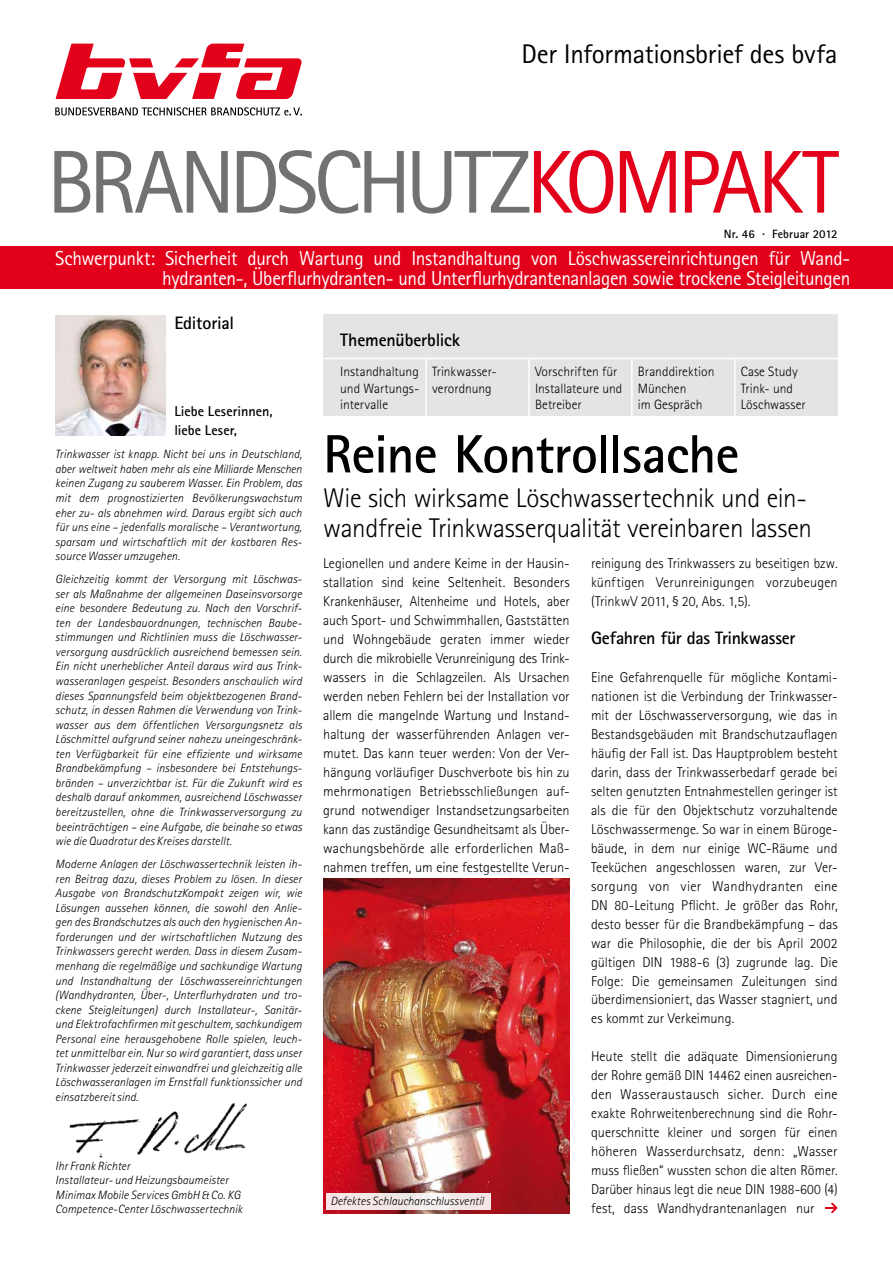
<style>
.page{position:relative;width:893px;height:1263px;background:#fff}
.page>*{position:absolute;margin:0;border:0;box-sizing:border-box;transform-origin:0 0}
.t1{font:89.25px "Rotis Sans Serif Std";letter-spacing:-.055em;color:#707172}
.t2{font:700 54px "Rotis Sans Serif Std";letter-spacing:-.015em;color:#000}
.t3{font:300 27px/30px "Rotis Sans Serif Std";letter-spacing:-.015em;color:#000}
.t4{font:27px "Rotis Sans Serif Std";letter-spacing:-.01em;color:#000}
.t5{font:20.25px/19.5px "Rotis Sans Serif Std";letter-spacing:-.02em;color:#fff;text-align:right;scale:.95 1}
.t6{font:700 18px "Rotis Sans Serif Std";letter-spacing:-.015em;color:#000}
.t7{font:300 14.25px/18.9px "Rotis Sans Serif Std";color:#000;text-align:justify}
.t8{font:700 14.25px/18.9px "Rotis Sans Serif Std";color:#000}
.t9{font:300 13.5px/16.5px "Rotis Sans Serif Std";color:#000}
.t10{font:italic 300 12px/14.5px "Rotis Sans Serif Std";letter-spacing:.005em;color:#000;text-align:justify}
.t11{font:700 12px "Rotis Sans Serif Std";letter-spacing:.005em;color:#000}
.s1{color:#e2001a}
</style>
<div class="page">
<img style="left:69px;top:1102px;width:178px;height:56px">
<div style="left:323px;top:315px;width:515px;height:101px;background:#e3e4e4"></div>
<div style="left:0;top:247px;width:893px;height:42px;background:#e2001a"></div>
<img style="left:55px;top:315px;width:111px;height:120px">
<hr style="left:323px;top:358px;width:103px;height:1px;background:#fff">
<hr style="left:426px;top:358px;width:103px;height:1px;background:#fff">
<hr style="left:425px;top:359px;width:2px;height:59px;background:#fff">
<hr style="left:529px;top:358px;width:103px;height:1px;background:#fff">
<hr style="left:528px;top:359px;width:2px;height:59px;background:#fff">
<hr style="left:735px;top:358px;width:103px;height:1px;background:#fff">
<hr style="left:632px;top:358px;width:103px;height:1px;background:#fff">
<hr style="left:631px;top:359px;width:2px;height:58px;background:#fff">
<hr style="left:734px;top:359px;width:1px;height:58px;background:#fff">
<svg style="left:56px;top:44px;width:246px;height:55px"></svg>
<svg style="left:55px;top:107px;width:247px;height:8px"></svg>
<svg style="left:825px;top:1202px;width:13px;height:12px"></svg>
<img style="left:323px;top:878px;width:247px;height:335px">
<div style="left:326px;top:1193px;width:165px;height:16px;background:linear-gradient(to right,#f6e6e7,#f3eceb)"></div>
<h3 class="t4" style="left:521px;top:37px;width:318px">Der Informationsbrief des bvfa</h3>
<h1 class="t1" style="left:47px;top:130px;width:793px">BRANDSCHUTZ<span class="s1">KOMPAKT</span></h1>
<p class="t11" style="left:724px;top:226px;width:115px">Nr. 46 · Februar 2012</p>
<h3 class="t5" style="left:55px;top:248px;width:838px">Schwerpunkt: Sicherheit durch Wartung und Instandhaltung von Löschwassereinrichtungen für Wand&shy;hydranten-, Überflurhydranten- und Unterflurhydrantenanlagen sowie trockene Steigleitungen</h3>
<h3 class="t6" style="left:174px;top:312px;width:61px">Editorial</h3>
<p class="t8" style="left:174px;top:402px;width:100px">Liebe Leserinnen, liebe Leser,</p>
<p class="t10" style="left:55px;top:447px;width:248px">Trinkwasser ist knapp. Nicht bei uns in Deutschland, aber weltweit haben mehr als eine Milliarde Menschen keinen Zugang zu sauberem Wasser. Ein Problem, das mit dem prognostizierten Bevölkerungswachstum eher zu- als abnehmen wird. Daraus ergibt sich auch für uns eine – jedenfalls moralische – Verantwortung, sparsam und wirtschaftlich mit der kostbaren Res&shy;source Wasser umzugehen.</p>
<p class="t10" style="left:55px;top:572px;width:248px">Gleichzeitig kommt der Versorgung mit Löschwas&shy;ser als Maßnahme der allgemeinen Daseinsvorsorge eine besondere Bedeutung zu. Nach den Vorschrif&shy;ten der Landesbauordnungen, technischen Baube&shy;stimmungen und Richtlinien muss die Löschwasser&shy;versorgung ausdrücklich ausreichend bemessen sein.<br>Ein nicht unerheblicher Anteil daraus wird aus Trink&shy;wasseranlagen gespeist. Besonders anschaulich wird dieses Spannungsfeld beim objektbezogenen Brand&shy;schutz, in dessen Rahmen die Verwendung von Trink&shy;wasser aus dem öffentlichen Versorgungsnetz als Löschmittel aufgrund seiner nahezu uneingeschränk&shy;ten Verfügbarkeit für eine effiziente und wirksame Brandbekämpfung – insbesondere bei Entstehungs&shy;bränden – unverzichtbar ist. Für die Zukunft wird es deshalb darauf ankommen, ausreichend Löschwasser bereitzustellen, ohne die Trinkwasserversorgung zu beeinträchtigen – eine Aufgabe, die beinahe so etwas wie die Quadratur des Kreises darstellt.</p>
<p class="t10" style="left:55px;top:857px;width:248px">Moderne Anlagen der Löschwassertechnik leisten ih&shy;ren Beitrag dazu, dieses Problem zu lösen. In dieser Ausgabe von BrandschutzKompakt zeigen wir, wie Lösungen aussehen können, die sowohl den Anlie&shy;gen des Brandschutzes als auch den hygienischen An&shy;forderungen und der wirtschaftlichen Nutzung des Trinkwassers gerecht werden. Dass in diesem Zusam&shy;menhang die regelmäßige und sachkundige Wartung und Instandhaltung der Löschwassereinrichtungen (Wandhydranten, Über-, Unterflurhydraten und tro&shy;ckene Steigleitungen) durch Installateur-, Sanitär&shy;und Elektrofachfirmen mit geschultem, sachkundigem Personal eine herausgehobene Rolle spielen, leuch&shy;tet unmittelbar ein. Nur so wird garantiert, dass unser Trinkwasser jederzeit einwandfrei und gleichzeitig alle Löschwasseranlagen im Ernstfall funktionssicher und einsatzbereit sind.</p>
<p class="t10" style="left:55px;top:1159px;width:189px;text-align:left">Ihr Frank Richter<br>Installateur- und Heizungsbaumeister Minimax Mobile Services GmbH &amp; Co. KG Competence-Center Löschwassertechnik</p>
<h3 class="t6" style="left:340px;top:328px;width:121px">Themenüberblick</h3>
<p class="t9" style="left:340px;top:363px;width:80px;text-align:justify">Instandhaltung und Wartungs&shy;intervalle</p>
<p class="t9" style="left:432px;top:363px;width:66px">Trinkwasser&shy;verordnung</p>
<p class="t9" style="left:535px;top:363px;width:89px">Vorschriften für<br>Installateure und<br>Betreiber</p>
<p class="t9" style="left:638px;top:363px;width:78px">Branddirektion<br>München<br>im Gespräch</p>
<p class="t9" style="left:741px;top:363px;width:67px">Case Study<br>Trink- und<br>Löschwasser</p>
<h2 class="t2" style="left:323px;top:420px;width:418px">Reine Kontrollsache</h2>
<h3 class="t3" style="left:323px;top:483px;width:490px">Wie sich wirksame Löschwassertechnik und ein&shy;wandfreie Trinkwasserqualität vereinbaren lassen</h3>
<p class="t7" style="left:323px;top:554px;width:248px">Legionellen und andere Keime in der Hausin&shy;stallation sind keine Seltenheit. Besonders Krankenhäuser, Altenheime und Hotels, aber auch Sport- und Schwimmhallen, Gaststätten und Wohngebäude geraten immer wieder durch die mikrobielle Verunreinigung des Trink&shy;wassers in die Schlagzeilen. Als Ursachen werden neben Fehlern bei der Installation vor allem die mangelnde Wartung und Instand&shy;haltung der wasserführenden Anlagen ver&shy;mutet. Das kann teuer werden: Von der Ver&shy;hängung vorläufiger Duschverbote bis hin zu mehrmonatigen Betriebsschließungen auf&shy;grund notwendiger Instandsetzungsarbeiten kann das zuständige Gesundheitsamt als Über&shy;wachungsbehörde alle erforderlichen Maß&shy;nahmen treffen, um eine festgestellte Verun-</p>
<p class="t7" style="left:591px;top:554px;width:248px">reinigung des Trinkwassers zu beseitigen bzw. künftigen Verunreinigungen vorzubeugen (TrinkwV 2011, § 20, Abs. 1,5).</p>
<h3 class="t6" style="left:591px;top:626px;width:206px">Gefahren für das Trinkwasser</h3>
<p class="t7" style="left:591px;top:668px;width:248px">Eine Gefahrenquelle für mögliche Kontami&shy;nationen ist die Verbindung der Trinkwasser&shy;mit der Löschwasserversorgung, wie das in Bestandsgebäuden mit Brandschutzauflagen häufig der Fall ist. Das Hauptproblem besteht darin, dass der Trinkwasserbedarf gerade bei selten genutzten Entnahmestellen geringer ist als die für den Objektschutz vorzuhaltende Löschwassermenge. So war in einem Büroge&shy;bäude, in dem nur einige WC-Räume und Teeküchen angeschlossen waren, zur Ver&shy;sorgung von vier Wandhydranten eine DN 80-Leitung Pflicht. Je größer das Rohr, desto besser für die Brandbekämpfung – das war die Philosophie, die der bis April 2002 gültigen DIN 1988-6 (3) zugrunde lag. Die Folge: Die gemeinsamen Zuleitungen sind überdimensioniert, das Wasser stagniert, und es kommt zur Verkeimung.</p>
<p class="t7" style="left:591px;top:1047px;width:248px">Heute stellt die adäquate Dimensionierung der Rohre gemäß DIN 14462 einen ausreichen&shy;den Wasseraustausch sicher. Durch eine exakte Rohrweitenberechnung sind die Rohr&shy;querschnitte kleiner und sorgen für einen höheren Wasserdurchsatz, denn: „Wasser muss fließen“ wussten schon die alten Römer.<br>Darüber hinaus legt die neue DIN 1988-600 (4) fest, dass Wandhydrantenanlagen nur</p>
<p class="t10" style="left:330px;top:1193px;width:155px">Defektes Schlauchanschlussventil</p>
</div>
